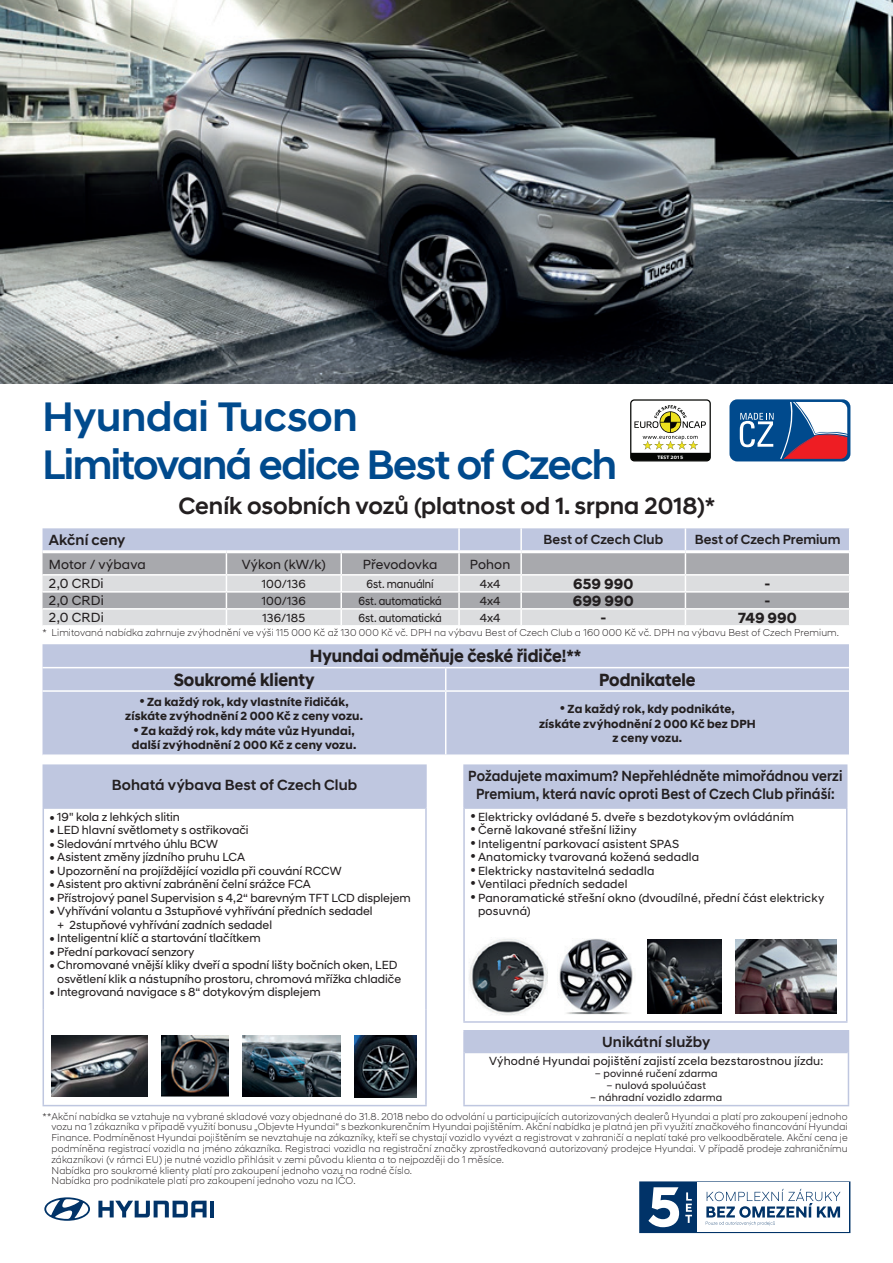
<style>
.page{position:relative;width:893px;height:1263px;background:#fff}
.page>*{position:absolute;margin:0;border:0;box-sizing:border-box;transform-origin:0 0}
.t1{font:500 42px/48px "Hyundai Sans Head";letter-spacing:-.035em;color:#004a8d}
.t2{font:500 24px "Hyundai Sans Head";color:#231f20}
.t3{font:700 18px/23.7px "Hyundai Sans Head";color:#231f20;scale:.94 1}
.t4{font:500 15px/18px "Hyundai Sans Head";letter-spacing:.005em;color:#231f20;text-align:center;scale:.92 1}
.t5{font:500 15px "Hyundai Sans Head";letter-spacing:.005em;color:#231f20}
.t6{font:700 15px "Hyundai Sans Head";color:#231f20}
.t7{font:13.5px "Hyundai Sans Head";letter-spacing:.01em;color:#231f20}
.t8{font:500 13.5px "Hyundai Sans Head";letter-spacing:.005em;color:#231f20}
.t9{font:12px/13.5px "Hyundai Sans Head";color:#231f20}
.t10{font:700 12px/14.4px "Hyundai Sans Head";letter-spacing:.015em;color:#231f20;text-align:center}
.t11{font:12px "Hyundai Sans Head";color:#231f20;scale:.9 1}
.t12{font:10.5px "Hyundai Sans Head";letter-spacing:.02em;color:#231f20}
.t13{font:300 10.2px/10.8px "Hyundai Sans Head";letter-spacing:.01em;color:#231f20}
.t14{font:700 4.8px "MINI Type";color:#fff;scale:1.12 1}
.s1{font-size:9px}
</style>
<div class="page">
<svg style="left:43px;top:528px;width:807px;height:97px"></svg>
<div style="left:464px;top:765px;width:383px;height:43px;background:#bfc7e0"></div>
<hr style="left:465px;top:806px;width:381px;height:3px;background:#bfc7e0">
<hr style="left:463px;top:764px;width:384px;height:2px;background:#bfc7e0">
<hr style="left:463px;top:1021px;width:384px;height:2px;background:#bfc7e0">
<hr style="left:463px;top:766px;width:2px;height:42px;background:#bfc7e0">
<hr style="left:463px;top:808px;width:2px;height:213px;background:#bfc7e0">
<hr style="left:846px;top:808px;width:1px;height:213px;background:#bfc7e0">
<div style="left:43px;top:765px;width:383px;height:43px;background:#bfc7e0"></div>
<hr style="left:44px;top:806px;width:381px;height:3px;background:#bfc7e0">
<hr style="left:43px;top:764px;width:384px;height:2px;background:#bfc7e0">
<hr style="left:43px;top:1105px;width:384px;height:1px;background:#bfc7e0">
<hr style="left:425px;top:766px;width:2px;height:42px;background:#bfc7e0">
<hr style="left:43px;top:808px;width:1px;height:202px;background:#bfc7e0">
<hr style="left:425px;top:808px;width:2px;height:202px;background:#bfc7e0">
<hr style="left:43px;top:1010px;width:1px;height:95px;background:#bfc7e0">
<hr style="left:425px;top:1010px;width:2px;height:95px;background:#bfc7e0">
<img style="left:51px;top:1035px;width:96px;height:62px">
<img style="left:647px;top:939px;width:74px;height:75px">
<img style="left:735px;top:939px;width:101px;height:75px">
<img style="left:469px;top:939px;width:78px;height:76px">
<img style="left:559px;top:939px;width:74px;height:75px">
<img style="left:161px;top:1035px;width:68px;height:62px">
<img style="left:243px;top:1035px;width:97px;height:62px">
<img style="left:354px;top:1035px;width:63px;height:62px">
<div style="left:729px;top:399px;width:121px;height:62px;background:#004a8d;border-radius:8px"></div>
<svg style="left:740px;top:402px;width:107px;height:57px"></svg>
<svg style="left:630px;top:399px;width:81px;height:62px"></svg>
<img style="left:0;top:0;width:893px;height:384px">
<div style="left:464px;top:1031px;width:384px;height:21px;background:#bfc7e0"></div>
<hr style="left:463px;top:1052px;width:2px;height:53px;background:#bfc7e0">
<hr style="left:848px;top:1052px;width:1px;height:53px;background:#bfc7e0">
<hr style="left:463px;top:1105px;width:386px;height:1px;background:#bfc7e0">
<hr style="left:463px;top:1031px;width:2px;height:21px;background:#bfc7e0">
<hr style="left:463px;top:1030px;width:386px;height:1px;background:#bfc7e0">
<svg style="left:848px;top:1031px;width:1px;height:21px"></svg>
<hr style="left:465px;top:1051px;width:383px;height:2px;background:#bfc7e0">
<svg style="left:639px;top:1181px;width:211px;height:52px"></svg>
<div style="left:43px;top:644px;width:806px;height:110px;background:#bfc7e0"></div>
<hr style="left:43px;top:667px;width:403px;height:1px;background:#fff">
<hr style="left:446px;top:667px;width:403px;height:1px;background:#fff">
<svg style="left:445px;top:668px;width:1px;height:22px"></svg>
<hr style="left:43px;top:690px;width:403px;height:2px;background:#fff">
<hr style="left:446px;top:690px;width:403px;height:2px;background:#fff">
<hr style="left:445px;top:692px;width:1px;height:62px;background:#fff">
<svg style="left:98px;top:1201px;width:109px;height:16px"></svg>
<hr style="left:210px;top:1201px;width:4px;height:16px;background:#013368">
<svg style="left:44px;top:1197px;width:46px;height:24px"></svg>
<h1 class="t1" style="left:43px;top:393px;width:576px">Hyundai Tucson<br>Limitovaná edice Best of Czech</h1>
<p class="t14" style="left:657px;top:454px;width:25px">TEST 2015</p>
<h2 class="t2" style="left:179px;top:492px;width:538px">Ceník osobních vozů (platnost od 1. srpna 2018)*</h2>
<h3 class="t5" style="left:49px;top:531px;width:78px">Akční ceny</h3>
<h3 class="t8" style="left:543px;top:532px;width:121px">Best of Czech Club</h3>
<h3 class="t8" style="left:695px;top:532px;width:147px">Best of Czech Premium</h3>
<h3 class="t7" style="left:49px;top:556px;width:98px">Motor / výbava</h3>
<h3 class="t7" style="left:242px;top:556px;width:85px">Výkon (kW/k)</h3>
<h3 class="t7" style="left:363px;top:556px;width:76px">Převodovka</h3>
<h3 class="t7" style="left:470px;top:556px;width:42px">Pohon</h3>
<h3 class="t7" style="left:49px;top:576px;width:56px">2,0 CRDi</h3>
<p class="t9" style="left:262px;top:577px;width:46px">100/136</p>
<p class="t11" style="left:367px;top:577px;width:76px">6st. manuální</p>
<p class="t9" style="left:480px;top:577px;width:22px">4x4</p>
<h3 class="t6" style="left:573px;top:575px;width:62px">659 990</h3>
<h3 class="t6" style="left:765px;top:575px;width:7px">-</h3>
<h3 class="t7" style="left:49px;top:593px;width:56px">2,0 CRDi</h3>
<p class="t9" style="left:262px;top:594px;width:46px">100/136</p>
<p class="t11" style="left:358px;top:594px;width:94px">6st. automatická</p>
<p class="t9" style="left:480px;top:594px;width:22px">4x4</p>
<h3 class="t6" style="left:573px;top:592px;width:62px">699 990</h3>
<h3 class="t6" style="left:765px;top:592px;width:7px">-</h3>
<h3 class="t7" style="left:49px;top:610px;width:56px">2,0 CRDi</h3>
<p class="t9" style="left:262px;top:611px;width:44px">136/185</p>
<p class="t11" style="left:358px;top:611px;width:94px">6st. automatická</p>
<p class="t9" style="left:480px;top:611px;width:22px">4x4</p>
<h3 class="t6" style="left:600px;top:609px;width:7px">-</h3>
<h3 class="t6" style="left:738px;top:609px;width:60px">749 990</h3>
<p class="t13" style="left:43px;top:627px;width:798px">* Limitovaná nabídka zahrnuje zvýhodnění ve výši 115 000 Kč až 130 000 Kč vč. DPH na výbavu Best of Czech Club a 160 000 Kč vč. DPH na výbavu Best of Czech Premium.</p>
<h3 class="t3" style="left:174px;top:644px;width:435px;text-indent:136px">Hyundai odměňuje české řidiče!**<br>Soukromé klienty</h3>
<h3 class="t3" style="left:599px;top:668px;width:104px">Podnikatele</h3>
<p class="t10" style="left:125px;top:695px;width:239px"><sup>●</sup> Za každý rok, kdy vlastníte řidičák, získáte zvýhodnění 2 000 Kč z ceny vozu.</p>
<p class="t10" style="left:132px;top:723px;width:226px;text-align:left"><sup>●</sup> Za každý rok, kdy máte vůz Hyundai, další zvýhodnění 2 000 Kč z ceny vozu.</p>
<h3 class="t5" style="left:112px;top:776px;width:247px">Bohatá výbava Best of Czech Club</h3>
<p class="t9" style="left:50px;top:810px;width:132px"><span class="s1">●</span> 19" kola z lehkých slitin</p>
<p class="t9" style="left:50px;top:823px;width:200px"><span class="s1">●</span> LED hlavní světlomety s ostřikovači</p>
<p class="t9" style="left:50px;top:837px;width:170px"><span class="s1">●</span> Sledování mrtvého úhlu BCW</p>
<p class="t9" style="left:50px;top:850px;width:197px"><span class="s1">●</span> Asistent změny jízdního pruhu LCA</p>
<p class="t9" style="left:50px;top:864px;width:293px"><span class="s1">●</span> Upozornění na projíždějící vozidla při couvání RCCW</p>
<p class="t9" style="left:50px;top:877px;width:263px"><span class="s1">●</span> Asistent pro aktivní zabránění čelní srážce FCA</p>
<p class="t9" style="left:50px;top:891px;width:363px"><span class="s1">●</span> Přístrojový panel Supervision s 4,2“ barevným TFT LCD displejem</p>
<p class="t9" style="left:57px;top:904px;width:317px;text-indent:-8px"><span class="s1">●</span> Vyhřívání volantu a 3stupňové vyhřívání předních sedadel + 2stupňové vyhřívání zadních sedadel</p>
<p class="t9" style="left:50px;top:931px;width:212px"><span class="s1">●</span> Inteligentní klíč a startování tlačítkem</p>
<p class="t9" style="left:50px;top:945px;width:146px"><span class="s1">●</span> Přední parkovací senzory</p>
<p class="t9" style="left:57px;top:958px;width:345px;text-indent:-8px"><span class="s1">●</span> Chromované vnější kliky dveří a spodní lišty bočních oken, LED osvětlení klik a nástupního prostoru, chromová mřížka chladiče</p>
<p class="t9" style="left:50px;top:985px;width:273px"><span class="s1">●</span> Integrovaná navigace s 8“ dotykovým displejem</p>
<p class="t10" style="left:539px;top:702px;width:218px"><sup>●</sup> Za každý rok, kdy podnikáte, získáte zvýhodnění 2 000 Kč bez DPH z ceny vozu.</p>
<h3 class="t4" style="left:468px;top:767px;width:408px">Požadujete maximum? Nepřehlédněte mimořádnou verzi<br>Premium, která navíc oproti Best of Czech Club přináší:</h3>
<p class="t9" style="left:470px;top:810px;width:325px"><sup>●</sup> Elektricky ovládané 5. dveře s bezdotykovým ovládáním</p>
<p class="t9" style="left:470px;top:823px;width:168px"><sup>●</sup> Černě lakované střešní ližiny</p>
<p class="t9" style="left:470px;top:837px;width:210px"><sup>●</sup> Inteligentní parkovací asistent SPAS</p>
<p class="t9" style="left:470px;top:850px;width:230px"><sup>●</sup> Anatomicky tvarovaná kožená sedadla</p>
<p class="t9" style="left:470px;top:864px;width:186px"><sup>●</sup> Elektricky nastavitelná sedadla</p>
<p class="t9" style="left:470px;top:877px;width:159px"><sup>●</sup> Ventilaci předních sedadel</p>
<p class="t9" style="left:478px;top:891px;width:348px;text-indent:-8px"><sup>●</sup> Panoramatické střešní okno (dvoudílné, přední část elektricky posuvná)</p>
<h3 class="t5" style="left:602px;top:1033px;width:110px">Unikátní služby</h3>
<p class="t9" style="left:489px;top:1054px;width:336px">Výhodné Hyundai pojištění zajistí zcela bezstarostnou jízdu:</p>
<p class="t12" style="left:595px;top:1067px;width:124px">– povinné ručení zdarma</p>
<p class="t12" style="left:606px;top:1079px;width:101px">– nulová spoluúčast</p>
<p class="t12" style="left:590px;top:1091px;width:134px">– náhradní vozidlo zdarma</p>
<p class="t13" style="left:52px;top:1110px;width:798px;text-indent:-9px">**Akční nabídka se vztahuje na vybrané skladové vozy objednané do 31.8. 2018 nebo do odvolání u participujících autorizovaných dealerů Hyundai a platí pro zakoupení jednoho vozu na 1 zákazníka v případě využití bonusu „Objevte Hyundai“ s bezkonkurenčním Hyundai pojištěním. Akční nabídka je platná jen při využití značkového financování Hyundai Finance. Podmíněnost Hyundai pojištěním se nevztahuje na zákazníky, kteří se chystají vozidlo vyvézt a registrovat v zahraničí a neplatí také pro velkoodběratele. Akční cena je podmíněna registrací vozidla na jméno zákazníka. Registraci vozidla na registrační značky zprostředkovaná autorizovaný prodejce Hyundai. V případě prodeje zahraničnímu zákazníkovi (v rámci EU) je nutné vozidlo přihlásit v zemi původu klienta a to nejpozději do 1 měsíce.<br>Nabídka pro soukromé klienty platí pro zakoupení jednoho vozu na rodné číslo.<br>Nabídka pro podnikatele platí pro zakoupení jednoho vozu na IČO.</p>
</div>
